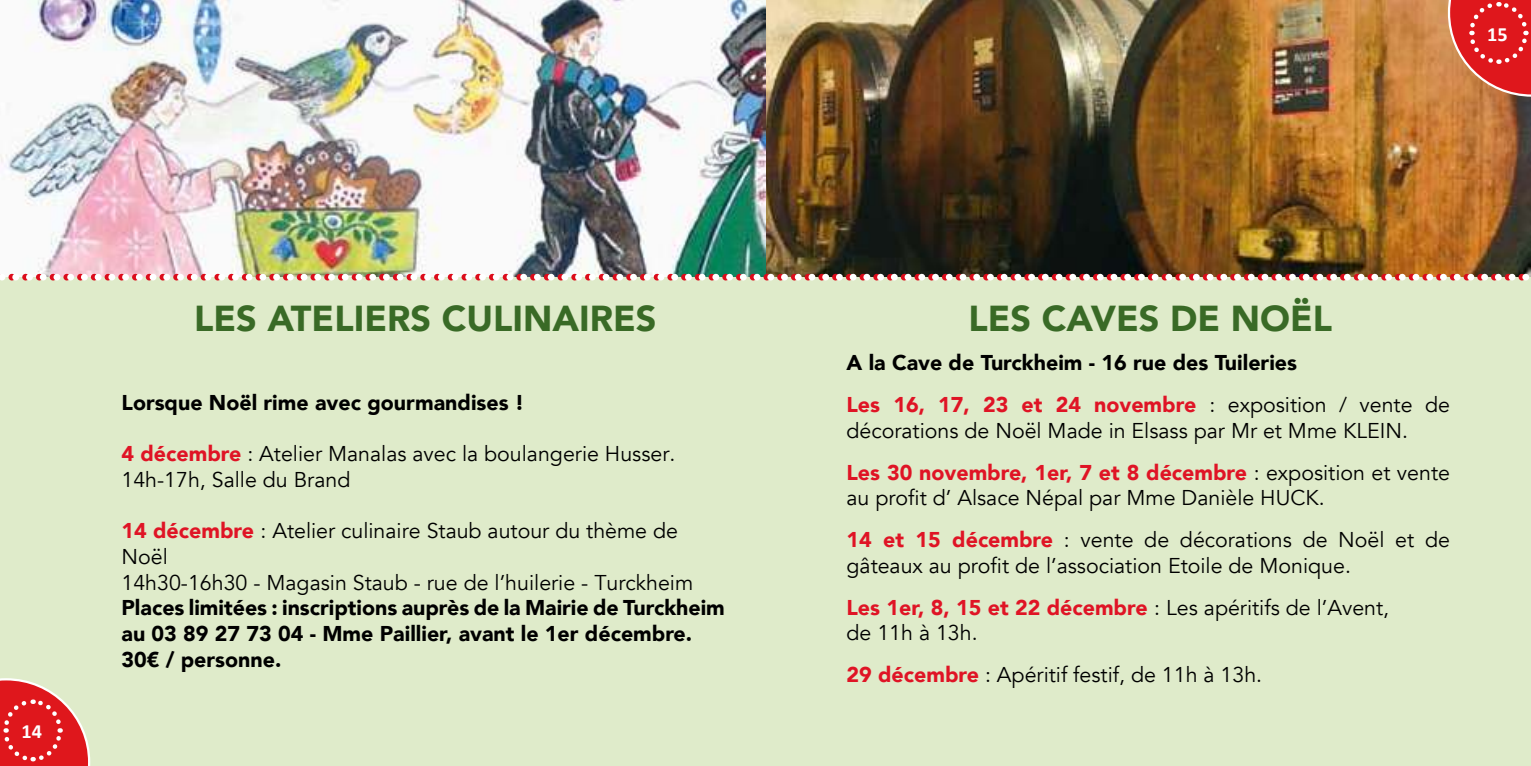
<style>
.page{position:relative;width:1531px;height:766px;background:#fff}
.page>*{position:absolute;margin:0;border:0;box-sizing:border-box;transform-origin:0 0}
.t1{font:900 36px "Avenir";color:#396a26}
.t2{font:21.38px/41.9px "Avenir";color:#000}
.t3{font:900 21.38px/25.7px "Avenir";color:#000}
.t4{font:700 20.25px "Calibri";color:#fff}
.s1{font-weight:900;color:#df1425}
.s2{color:#df1425}
.s3{font-weight:400}
</style>
<div class="page">
<div style="left:0;top:0;width:1531px;height:765px;background:#dfebca"></div>
<img style="left:0;top:0;width:1531px;height:274px">
<svg style="left:1448px;top:0;width:83px;height:97px;background:#dd3e37"></svg>
<svg style="left:0;top:678px;width:90px;height:87px"></svg>
<img style="left:0;top:274px;width:1531px;height:6px">
<p class="t4" style="left:21px;top:717px;width:21px">14</p>
<h1 class="t1" style="left:194px;top:287px;width:464px">LES ATELIERS CULINAIRES</h1>
<p class="t3" style="left:122px;top:389px;width:404px">Lorsque Noël rime avec gourmandises !</p>
<p class="t2" style="left:121px;top:441px;width:555px;line-height:25.7px"><span class="s1">4 décembre</span> : Atelier Manalas avec la boulangerie Husser.<br>14h-17h, Salle du Brand</p>
<p class="t2" style="left:122px;top:518px;width:573px;line-height:25.7px"><span class="s1">14 décembre</span> : Atelier culinaire Staub autour du thème de<br>Noël<br>14h30-16h30 - Magasin Staub - rue de l’huilerie - Turckheim</p>
<p class="t3" style="left:122px;top:594px;width:605px">Places limitées : inscriptions auprès de la Mairie de Turckheim au 03 89 27 73 04 - Mme Paillier, avant le 1er décembre.<br>30€ / personne.</p>
<p class="t4" style="left:1487px;top:20px;width:20px">15</p>
<h1 class="t1" style="left:968px;top:287px;width:365px">LES CAVES DE NOËL</h1>
<p class="t3" style="left:846px;top:341px;width:605px;line-height:41.9px">A la Cave de Turckheim - 16 rue des Tuileries<br><span class="s2">Les 16, 17, 23 et 24 novembre</span> <span class="s3">: exposition / vente de</span></p>
<p class="t2" style="left:846px;top:410px;width:605px">décorations de Noël Made in Elsass par Mr et Mme KLEIN.<br><span class="s1">Les 30 novembre, 1er, 7 et 8 décembre</span> : exposition et vente</p>
<p class="t2" style="left:846px;top:477px;width:605px">au profit d’ Alsace Népal par Mme Danièle HUCK.<br><span class="s1">14 et 15 décembre</span> : vente de décorations de Noël et de</p>
<p class="t2" style="left:846px;top:545px;width:544px">gâteaux au profit de l’association Etoile de Monique.<br><span class="s1">Les 1er, 8, 15 et 22 décembre</span> : Les apéritifs de l’Avent,</p>
<p class="t2" style="left:846px;top:612px;width:417px">de 11h à 13h.<br><span class="s1">29 décembre</span> : Apéritif festif, de 11h à 13h.</p>
</div>
